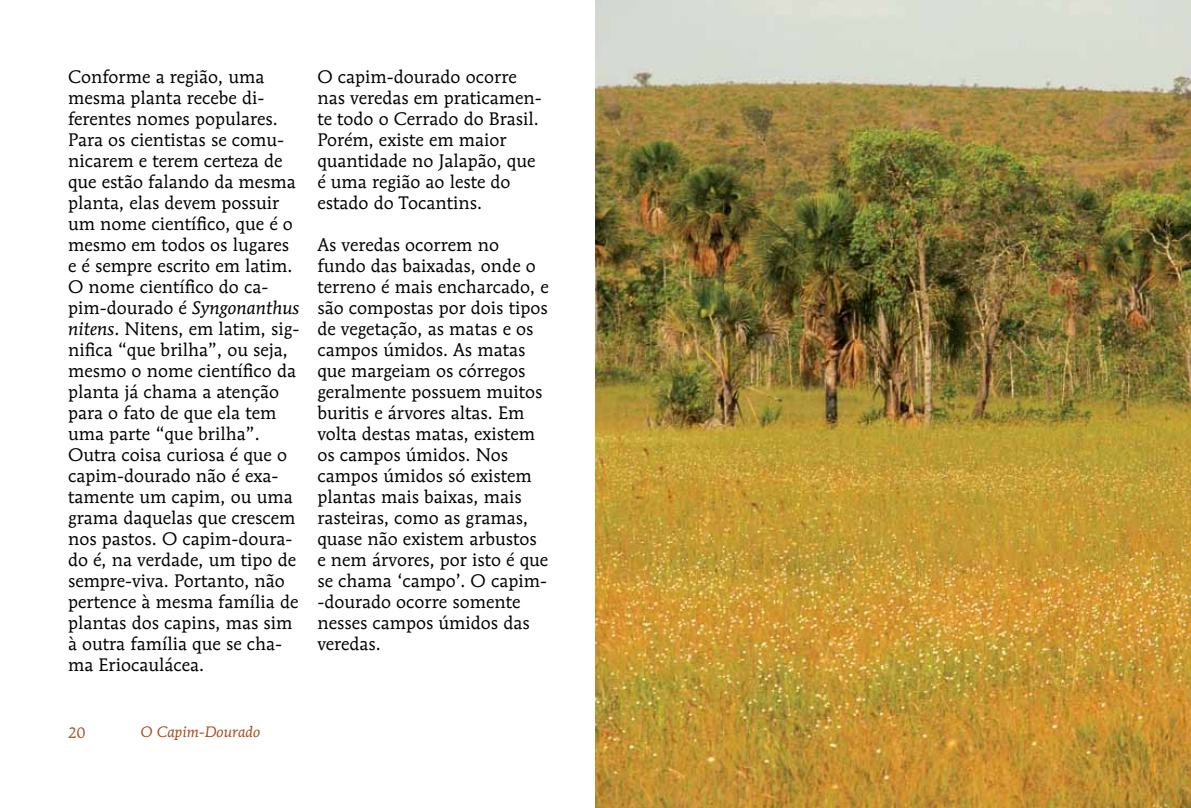
<style>
.page{position:relative;width:1191px;height:808px;background:#fff}
.page>*{position:absolute;margin:0;border:0;box-sizing:border-box;transform-origin:0 0}
.t1{font:18px/21px "Mendoza Roman Std";color:#000}
.t2{font:italic 15px "Mendoza Roman Std";color:#a95021}
.t3{font:15px "Mendoza Roman Std";color:#a95021}
.s1{font-style:italic}
</style>
<div class="page">
<img style="left:595px;top:0;width:596px;height:808px">
<p class="t1" style="left:68px;top:66px;width:233px">Conforme a região, uma mesma planta recebe di&shy;ferentes nomes populares.<br>Para os cientistas se comu&shy;nicarem e terem certeza de que estão falando da mesma planta, elas devem possuir um nome científico, que é o mesmo em todos os lugares e é sempre escrito em latim.<br>O nome científico do ca&shy;pim-dourado é <span class="s1">Syngonanthus nitens</span>. Nitens, em latim, sig&shy;nifica “que brilha”, ou seja, mesmo o nome científico da planta já chama a atenção para o fato de que ela tem uma parte “que brilha”.<br>Outra coisa curiosa é que o capim-dourado não é exa&shy;tamente um capim, ou uma grama daquelas que crescem nos pastos. O capim-doura&shy;do é, na verdade, um tipo de sempre-viva. Portanto, não pertence à mesma família de plantas dos capins, mas sim à outra família que se cha&shy;ma Eriocaulácea.</p>
<p class="t1" style="left:317px;top:66px;width:226px">O capim-dourado ocorre nas veredas em praticamen&shy;te todo o Cerrado do Brasil.<br>Porém, existe em maior quantidade no Jalapão, que é uma região ao leste do estado do Tocantins.</p>
<p class="t1" style="left:317px;top:234px;width:233px">As veredas ocorrem no fundo das baixadas, onde o terreno é mais encharcado, e são compostas por dois tipos de vegetação, as matas e os campos úmidos. As matas que margeiam os córregos geralmente possuem muitos buritis e árvores altas. Em volta destas matas, existem os campos úmidos. Nos campos úmidos só existem plantas mais baixas, mais rasteiras, como as gramas, quase não existem arbustos e nem árvores, por isto é que se chama ‘campo’. O capim--dourado ocorre somente nesses campos úmidos das veredas.</p>
<p class="t3" style="left:68px;top:724px;width:19px">20</p>
<p class="t2" style="left:140px;top:722px;width:121px">O Capim-Dourado</p>
</div>
